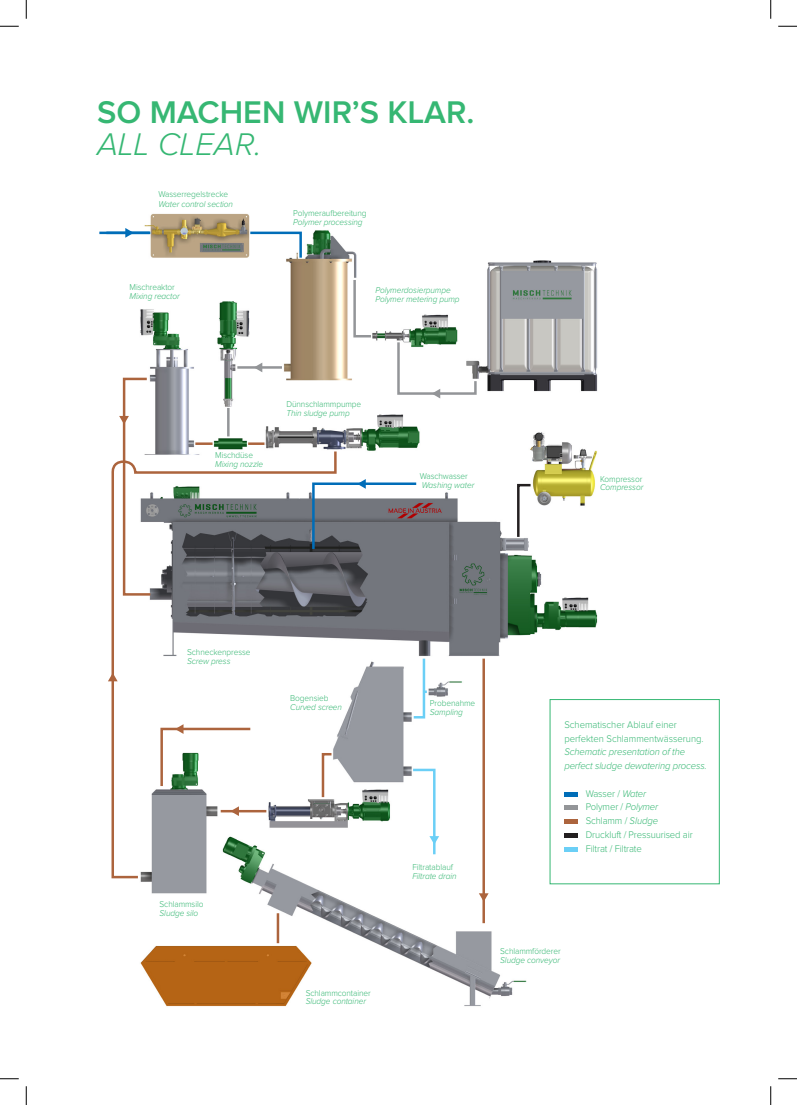
<style>
.page{position:relative;width:797px;height:1105px;background:#fff}
.page>*{position:absolute;margin:0;border:0;box-sizing:border-box;transform-origin:0 0}
.t1{font:600 32.5px "Proxima Nova";color:#36b773}
.t2{font:italic 300 32.5px "Proxima Nova";color:#36b773}
.t3{font:300 10px/13.8px "Proxima Nova";letter-spacing:-.01em;color:#36b773;scale:.95 1}
.t4{font:italic 300 10px/13.8px "Proxima Nova";letter-spacing:-.01em;color:#36b773;scale:.95 1}
.t5{font:italic 300 8.75px/8.8px "Proxima Nova";letter-spacing:-.01em;color:#36b773;scale:.95 1}
.t6{font:300 8.75px "Proxima Nova";letter-spacing:-.01em;color:#36b773;scale:.95 1}
.s1{font-style:italic}
</style>
<div class="page">
<img style="left:99px;top:213px;width:621px;height:794px">
<svg style="left:248px;top:230px;width:55px;height:30px"></svg>
<hr style="left:99px;top:232px;width:51px;height:2px;background:#006db8">
<svg style="left:352px;top:277px;width:21px;height:62px"></svg>
<svg style="left:516px;top:483px;width:17px;height:56px"></svg>
<hr style="left:237px;top:366px;width:45px;height:3px;background:#939598">
<svg style="left:109px;top:449px;width:229px;height:430px"></svg>
<hr style="left:221px;top:810px;width:45px;height:2px;background:#ac643d">
<svg style="left:320px;top:752px;width:14px;height:48px"></svg>
<hr style="left:482px;top:659px;width:3px;height:264px;background:#ac643d">
<hr style="left:277px;top:913px;width:2px;height:30px;background:#ac643d">
<hr style="left:227px;top:408px;width:2px;height:28px;background:#939598">
<svg style="left:411px;top:656px;width:16px;height:64px"></svg>
<svg style="left:125px;top:228px;width:9px;height:10px"></svg>
<svg style="left:311px;top:479px;width:108px;height:72px"></svg>
<svg style="left:396px;top:340px;width:82px;height:58px"></svg>
<svg style="left:254px;top:363px;width:8px;height:9px"></svg>
<svg style="left:119px;top:376px;width:34px;height:221px"></svg>
<hr style="left:195px;top:442px;width:17px;height:3px;background:#ac643d">
<hr style="left:248px;top:442px;width:16px;height:3px;background:#ac643d">
<svg style="left:108px;top:673px;width:10px;height:8px"></svg>
<svg style="left:159px;top:724px;width:94px;height:64px"></svg>
<svg style="left:230px;top:806px;width:9px;height:10px"></svg>
<svg style="left:479px;top:893px;width:9px;height:9px"></svg>
<svg style="left:410px;top:767px;width:29px;height:90px"></svg>
<div style="left:564px;top:792px;width:14px;height:5px;background:#006db8"></div>
<div style="left:564px;top:805px;width:14px;height:5px;background:#939598"></div>
<div style="left:564px;top:819px;width:14px;height:5px;background:#ac643d"></div>
<div style="left:564px;top:833px;width:14px;height:5px;background:#231f20"></div>
<div style="left:564px;top:847px;width:14px;height:5px;background:#6bcff6"></div>
<svg style="left:0;top:25px;width:19px;height:2px"></svg>
<svg style="left:778px;top:25px;width:19px;height:2px"></svg>
<svg style="left:0;top:1078px;width:19px;height:1px"></svg>
<svg style="left:778px;top:1078px;width:19px;height:1px"></svg>
<svg style="left:25px;top:0;width:2px;height:19px"></svg>
<svg style="left:25px;top:1086px;width:2px;height:19px"></svg>
<svg style="left:770px;top:0;width:1px;height:19px"></svg>
<svg style="left:770px;top:1086px;width:1px;height:19px"></svg>
<h1 class="t1" style="left:97px;top:97px;width:379px">SO MACHEN WIR’S KLAR.</h1>
<h1 class="t2" style="left:97px;top:130px;width:166px">ALL CLEAR.</h1>
<p class="t6" style="left:158px;top:190px;width:75px">Wasserregelstrecke</p>
<p class="t5" style="left:158px;top:200px;width:80px">Water control section</p>
<p class="t6" style="left:293px;top:209px;width:79px">Polymeraufbereitung</p>
<p class="t5" style="left:293px;top:218px;width:75px">Polymer processing</p>
<p class="t6" style="left:129px;top:283px;width:49px">Mischreaktor</p>
<p class="t5" style="left:129px;top:292px;width:54px">Mixing reactor</p>
<p class="t5" style="left:375px;top:286px;width:90px">Polymerdosierpumpe<br>Polymer metering pump</p>
<p class="t6" style="left:215px;top:451px;width:41px">Mischdüse</p>
<p class="t5" style="left:215px;top:460px;width:52px">Mixing nozzle</p>
<p class="t6" style="left:286px;top:400px;width:80px">Dünnschlammpumpe</p>
<p class="t5" style="left:286px;top:409px;width:68px">Thin sludge pump</p>
<p class="t6" style="left:420px;top:472px;width:52px">Waschwasser</p>
<p class="t5" style="left:422px;top:481px;width:57px">Washing water</p>
<p class="t6" style="left:600px;top:475px;width:46px">Kompressor</p>
<p class="t5" style="left:600px;top:483px;width:47px">Compressor</p>
<p class="t6" style="left:187px;top:648px;width:68px">Schneckenpresse</p>
<p class="t5" style="left:187px;top:657px;width:47px">Screw press</p>
<p class="t6" style="left:290px;top:694px;width:42px">Bogensieb</p>
<p class="t5" style="left:290px;top:703px;width:56px">Curved screen</p>
<p class="t6" style="left:159px;top:900px;width:48px">Schlammsilo</p>
<p class="t5" style="left:159px;top:909px;width:42px">Sludge silo</p>
<p class="t6" style="left:306px;top:989px;width:70px">Schlammcontainer</p>
<p class="t5" style="left:306px;top:997px;width:65px">Sludge container</p>
<p class="t6" style="left:430px;top:699px;width:49px">Probenahme</p>
<p class="t5" style="left:430px;top:708px;width:36px">Sampling</p>
<p class="t6" style="left:412px;top:863px;width:44px">Filtratablauf</p>
<p class="t5" style="left:412px;top:872px;width:48px">Filtrate drain</p>
<p class="t3" style="left:564px;top:718px;width:148px">Schematischer Ablauf einer perfekten Schlammentwässerung.</p>
<p class="t4" style="left:564px;top:745px;width:151px">Schematic presentation of the perfect sludge dewatering process.</p>
<p class="t3" style="left:585px;top:787px;width:114px">Wasser / <span class="s1">Water<br></span>Polymer / <span class="s1">Polymer<br></span>Schlamm / <span class="s1">Sludge<br></span>Druckluft / Pressuurised air<br>Filtrat / Filtrate</p>
<p class="t6" style="left:500px;top:947px;width:65px">Schlammförderer</p>
<p class="t5" style="left:500px;top:956px;width:64px">Sludge conveyor</p>
</div>
